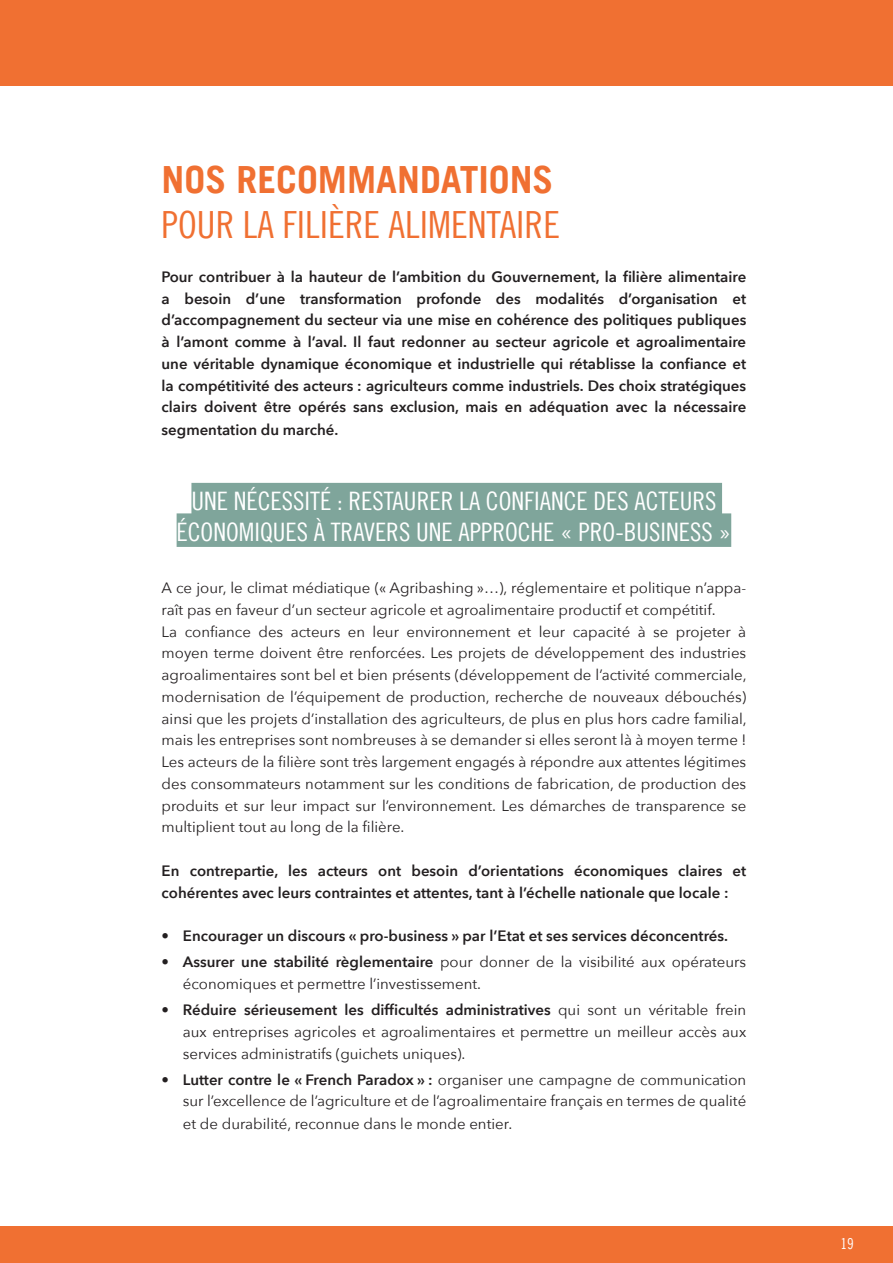
<style>
.page{position:relative;width:893px;height:1263px;background:#fff}
.page>*{position:absolute;margin:0;border:0;box-sizing:border-box;transform-origin:0 0}
.TEXTE{font:37.5px/45px "Trade Gothic LT Cond Eighteen";color:#f07032}
.T2{font:25.5px/30.6px "Trade Gothic LT Cond Eighteen";color:#fff;text-align:center}
.TEXTE-2{font:15px/21.8px "Avenir Next";color:#231f20;text-align:justify}
.TEXTE-3{font:600 15px/21.9px "Avenir Next";color:#231f20;text-align:justify}
.T2-2{font:15px/21.8px "Avenir Next";color:#231f20}
.t1{font:15px "Trade Gothic LT Cond Eighteen";color:#fff}
.s1{font-family:"Trade Gothic LT";font-weight:700}
.s2{font-weight:600}
</style>
<div class="page">
<div style="left:0;top:1226px;width:893px;height:37px;background:#f07032"></div>
<div style="left:191px;top:483px;width:531px;height:33px;background:#7fa59b"></div>
<div style="left:177px;top:513px;width:554px;height:34px;background:#7fa59b"></div>
<div style="left:0;top:0;width:893px;height:85px;background:#f07032"></div>
<p class="TEXTE" style="left:162px;top:156px;width:400px"><span class="s1">NOS RECOMMANDATIONS<br></span>POUR LA FILIÈRE ALIMENTAIRE</p>
<p class="TEXTE-3" style="left:162px;top:265px;width:586px">Pour contribuer à la hauteur de l’ambition du Gouvernement, la filière alimentaire a besoin d’une transformation profonde des modalités d’organisation et d’accompagnement du secteur via une mise en cohérence des politiques publiques à l’amont comme à l’aval. Il faut redonner au secteur agricole et agroalimentaire une véritable dynamique économique et industrielle qui rétablisse la confiance et la compétitivité des acteurs : agriculteurs comme industriels. Des choix stratégiques clairs doivent être opérés sans exclusion, mais en adéquation avec la nécessaire segmentation du marché.</p>
<p class="T2" style="left:177px;top:486px;width:556px">UNE NÉCESSITÉ : RESTAURER LA CONFIANCE DES ACTEURS<br>ÉCONOMIQUES À TRAVERS UNE APPROCHE « PRO-BUSINESS »</p>
<p class="T2-2" style="left:162px;top:576px;width:586px">A ce jour, le climat médiatique (« Agribashing »…), réglementaire et politique n’appa&shy;raît pas en faveur d’un secteur agricole et agroalimentaire productif et compétitif.</p>
<p class="TEXTE-2" style="left:162px;top:620px;width:587px">La confiance des acteurs en leur environnement et leur capacité à se projeter à moyen terme doivent être renforcées. Les projets de développement des industries agroalimentaires sont bel et bien présents (développement de l’activité commerciale, modernisation de l’équipement de production, recherche de nouveaux débouchés) ainsi que les projets d’installation des agriculteurs, de plus en plus hors cadre familial, mais les entreprises sont nombreuses à se demander si elles seront là à moyen terme !<br>Les acteurs de la filière sont très largement engagés à répondre aux attentes légitimes des consommateurs notamment sur les conditions de fabrication, de production des produits et sur leur impact sur l’environnement. Les démarches de transparence se multiplient tout au long de la filière.</p>
<p class="TEXTE-3" style="left:162px;top:859px;width:586px">En contrepartie, les acteurs ont besoin d’orientations économiques claires et cohérentes avec leurs contraintes et attentes, tant à l’échelle nationale que locale :</p>
<p class="TEXTE-3" style="left:162px;top:925px;width:568px">• Encourager un discours « pro-business » par l’Etat et ses services déconcentrés.</p>
<p class="TEXTE-2" style="left:183px;top:950px;width:565px;text-indent:-21px"><span class="s2">• Assurer une stabilité règlementaire</span> pour donner de la visibilité aux opérateurs économiques et permettre l’investissement.</p>
<p class="TEXTE-2" style="left:183px;top:998px;width:565px;text-indent:-21px">• <span class="s2">Réduire sérieusement les difficultés administratives</span> qui sont un véritable frein aux entreprises agricoles et agroalimentaires et permettre un meilleur accès aux services administratifs (guichets uniques).</p>
<p class="TEXTE-2" style="left:183px;top:1067px;width:565px;line-height:22.2px;text-indent:-21px">• <span class="s2">Lutter contre le « French Paradox » :</span> organiser une campagne de communication sur l’excellence de l’agriculture et de l’agroalimentaire français en termes de qualité et de durabilité, reconnue dans le monde entier.</p>
<p class="t1" style="left:840px;top:1234px;width:15px">19</p>
</div>
